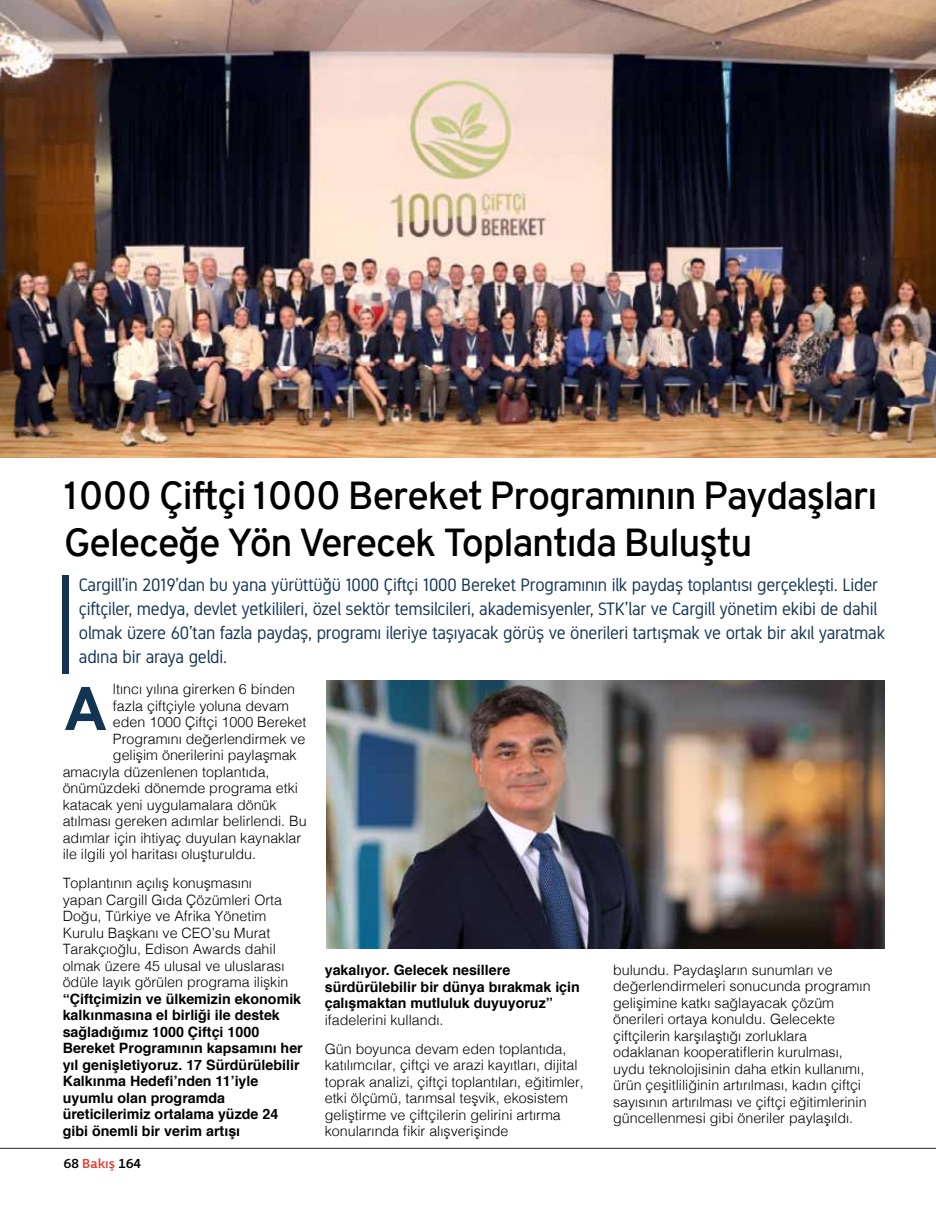
<style>
.page{position:relative;width:936px;height:1212px;background:#fff}
.page>*{position:absolute;margin:0;border:0;box-sizing:border-box;transform-origin:0 0}
.t1{font:700 61.5px "Overpass";color:#133453}
.t2{font:39px/46.8px "Overpass";letter-spacing:-.03em;color:#000}
.t3{font:18px/24px "Gidole";letter-spacing:-.01em;color:#133453}
.t4{font:300 14.25px/16.5px "Helvetica";color:#000}
.t5{font:700 14.25px/16.5px "Helvetica";color:#000}
.t6{font:13.5px "Priva Three Pro";color:#000}
.s1{color:#dc4134}
</style>
<div class="page">
<hr style="left:0;top:1148px;width:935px;height:1px;background:#231f20">
<div style="left:63px;top:575px;width:6px;height:99px;background:#133453"></div>
<img style="left:326px;top:680px;width:558px;height:268px">
<img style="left:0;top:0;width:935px;height:457px">
<h2 class="t2" style="left:64px;top:473px;width:815px">1000 Çiftçi 1000 Bereket Programının Paydaşları<br>Geleceğe Yön Verecek Toplantıda Buluştu</h2>
<p class="t3" style="left:79px;top:573px;width:807px">Cargill’in 2019’dan bu yana yürüttüğü 1000 Çiftçi 1000 Bereket Programının ilk paydaş toplantısı gerçekleşti. Lider çiftçiler, medya, devlet yetkilileri, özel sektör temsilcileri, akademisyenler, STK’lar ve Cargill yönetim ekibi de dahil olmak üzere 60’tan fazla paydaş, programı ileriye taşıyacak görüş ve önerileri tartışmak ve ortak bir akıl yaratmak adına bir araya geldi.</p>
<p class="t4" style="left:113px;top:680px;width:184px">ltıncı yılına girerken 6 binden</p>
<p class="t4" style="left:113px;top:696px;width:177px">fazla çiftçiyle yoluna devam</p>
<p class="t4" style="left:113px;top:713px;width:195px">eden 1000 Çiftçi 1000 Bereket</p>
<p class="t4" style="left:113px;top:729px;width:194px">Programını değerlendirmek ve</p>
<p class="t4" style="left:113px;top:746px;width:185px">gelişim önerilerini paylaşmak</p>
<p class="t4" style="left:63px;top:762px;width:208px">amacıyla düzenlenen toplantıda,</p>
<p class="t4" style="left:63px;top:779px;width:237px">önümüzdeki dönemde programa etki</p>
<p class="t4" style="left:63px;top:795px;width:215px">katacak yeni uygulamalara dönük</p>
<p class="t4" style="left:63px;top:812px;width:245px">atılması gereken adımlar belirlendi. Bu</p>
<p class="t4" style="left:63px;top:828px;width:240px">adımlar için ihtiyaç duyulan kaynaklar</p>
<p class="t4" style="left:63px;top:845px;width:195px">ile ilgili yol haritası oluşturuldu.</p>
<p class="t4" style="left:63px;top:874px;width:227px">Toplantının açılış konuşmasını yapan Cargill Gıda Çözümleri Orta Doğu, Türkiye ve Afrika Yönetim Kurulu Başkanı ve CEO’su Murat Tarakçıoğlu, Edison Awards dahil olmak üzere 45 ulusal ve uluslarası ödüle layık görülen programa ilişkin</p>
<p class="t5" style="left:63px;top:991px;width:241px">“Çiftçimizin ve ülkemizin ekonomik kalkınmasına el birliği ile destek sağladığımız 1000 Çiftçi 1000<br>Bereket Programının kapsamını her yıl genişletiyoruz. 17 Sürdürülebilir<br>Kalkınma Hedefi’nden 11’iyle uyumlu olan programda üreticilerimiz ortalama yüzde 24 gibi önemli bir verim artışı</p>
<h1 class="t1" style="left:63px;top:670px;width:47px">A</h1>
<p class="t4" style="left:613px;top:960px;width:259px">bulundu. Paydaşların sunumları ve değerlendirmeleri sonucunda programın gelişimine katkı sağlayacak çözüm önerileri ortaya konuldu. Gelecekte çiftçilerin karşılaştığı zorluklara odaklanan kooperatiflerin kurulması, uydu teknolojisinin daha etkin kullanımı, ürün çeşitliliğinin artırılması, kadın çiftçi sayısının artırılması ve çiftçi eğitimlerinin güncellenmesi gibi öneriler paylaşıldı.</p>
<p class="t5" style="left:325px;top:962px;width:257px">yakalıyor. Gelecek nesillere sürdürülebilir bir dünya bırakmak için çalışmaktan mutluluk duyuyoruz”</p>
<p class="t4" style="left:325px;top:1004px;width:243px;line-height:29.2px">ifadelerini kullandı.<br>Gün boyunca devam eden toplantıda,</p>
<p class="t4" style="left:325px;top:1056px;width:260px">katılımcılar, çiftçi ve arazi kayıtları, dijital toprak analizi, çiftçi toplantıları, eğitimler, etki ölçümü, tarımsal teşvik, ekosistem geliştirme ve çiftçilerin gelirini artırma konularında fikir alışverişinde</p>
<p class="t6" style="left:64px;top:1154px;width:79px">68 <span class="s1">Bakış</span> 164</p>
</div>
